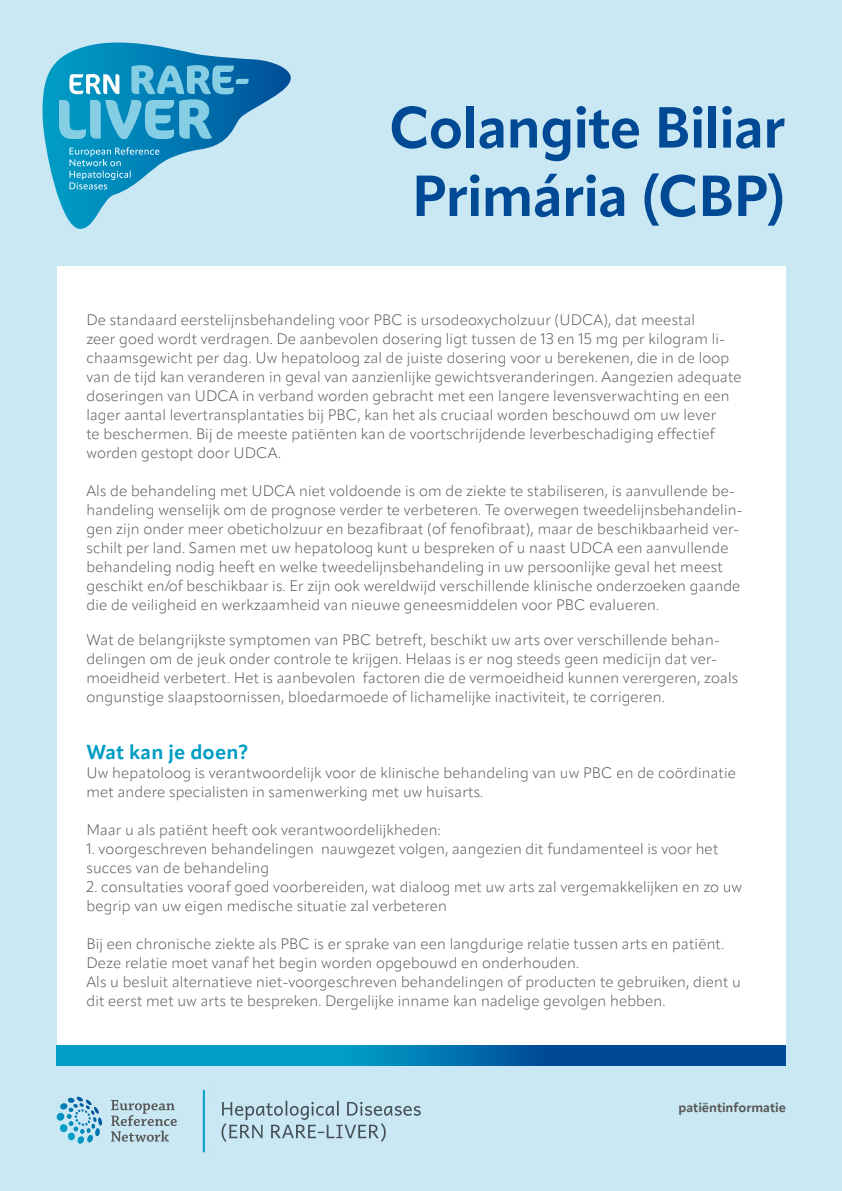
<style>
.page{position:relative;width:842px;height:1191px;background:#cae8f3}
.page>*{position:absolute;margin:0;border:0;box-sizing:border-box;transform-origin:0 0}
.t1{font:700 57px/68.4px "Apparat";letter-spacing:-.02em;color:#004994;text-align:center}
.t2{font:700 20px "Apparat";letter-spacing:.01em;color:#009dc5}
.t3{font:300 15px/19px "Apparat";letter-spacing:.01em;color:#575756}
.t4{font:700 13px "Apparat";letter-spacing:-.005em;color:#575756}
</style>
<div class="page">
<div style="left:57px;top:266px;width:728px;height:793px;background:#fff"></div>
<svg style="left:57px;top:1046px;width:728px;height:19px"></svg>
<svg style="left:43px;top:43px;width:248px;height:186px"></svg>
<svg style="left:59px;top:65px;width:190px;height:74px"></svg>
<svg style="left:70px;top:147px;width:89px;height:42px"></svg>
<img style="left:221px;top:1106px;width:200px;height:30px">
<img style="left:222px;top:1100px;width:141px;height:15px">
<img style="left:222px;top:1123px;width:164px;height:19px">
<svg style="left:111px;top:1100px;width:66px;height:41px"></svg>
<svg style="left:57px;top:1096px;width:45px;height:48px"></svg>
<hr style="left:203px;top:1089px;width:2px;height:63px;background:#009dc5">
<h1 class="t1" style="left:389px;top:93px;width:398px">Colangite Biliar<br>Primária (CBP)</h1>
<p class="t3" style="left:86px;top:310px;width:656px">De standaard eerstelijnsbehandeling voor PBC is ursodeoxycholzuur (UDCA), dat meestal<br>zeer goed wordt verdragen. De aanbevolen dosering ligt tussen de 13 en 15 mg per kilogram li&shy;chaamsgewicht per dag. Uw hepatoloog zal de juiste dosering voor u berekenen, die in de loop van de tijd kan veranderen in geval van aanzienlijke gewichtsveranderingen. Aangezien adequate doseringen van UDCA in verband worden gebracht met een langere levensverwachting en een lager aantal levertransplantaties bij PBC, kan het als cruciaal worden beschouwd om uw lever<br>te beschermen. Bij de meeste patiënten kan de voortschrijdende leverbeschadiging effectief worden gestopt door UDCA.</p>
<p class="t3" style="left:86px;top:481px;width:657px">Als de behandeling met UDCA niet voldoende is om de ziekte te stabiliseren, is aanvullende be&shy;handeling wenselijk om de prognose verder te verbeteren. Te overwegen tweedelijnsbehandelin&shy;gen zijn onder meer obeticholzuur en bezafibraat (of fenofibraat), maar de beschikbaarheid ver&shy;schilt per land. Samen met uw hepatoloog kunt u bespreken of u naast UDCA een aanvullende behandeling nodig heeft en welke tweedelijnsbehandeling in uw persoonlijke geval het meest geschikt en/of beschikbaar is. Er zijn ook wereldwijd verschillende klinische onderzoeken gaande die de veiligheid en werkzaamheid van nieuwe geneesmiddelen voor PBC evalueren.</p>
<p class="t3" style="left:86px;top:630px;width:653px">Wat de belangrijkste symptomen van PBC betreft, beschikt uw arts over verschillende behan&shy;delingen om de jeuk onder controle te krijgen. Helaas is er nog steeds geen medicijn dat ver&shy;moeidheid verbetert. Het is aanbevolen factoren die de vermoeidheid kunnen verergeren, zoals ongunstige slaapstoornissen, bloedarmoede of lichamelijke inactiviteit, te corrigeren.</p>
<h2 class="t2" style="left:86px;top:739px;width:164px">Wat kan je doen?</h2>
<p class="t3" style="left:86px;top:763px;width:651px">Uw hepatoloog is verantwoordelijk voor de klinische behandeling van uw PBC en de coördinatie met andere specialisten in samenwerking met uw huisarts.</p>
<p class="t3" style="left:86px;top:820px;width:355px">Maar u als patiënt heeft ook verantwoordelijkheden:</p>
<p class="t3" style="left:86px;top:839px;width:633px">1. voorgeschreven behandelingen nauwgezet volgen, aangezien dit fundamenteel is voor het succes van de behandeling</p>
<p class="t3" style="left:86px;top:877px;width:657px">2. consultaties vooraf goed voorbereiden, wat dialoog met uw arts zal vergemakkelijken en zo uw begrip van uw eigen medische situatie zal verbeteren</p>
<p class="t3" style="left:86px;top:934px;width:656px">Bij een chronische ziekte als PBC is er sprake van een langdurige relatie tussen arts en patiënt.<br>Deze relatie moet vanaf het begin worden opgebouwd en onderhouden.<br>Als u besluit alternatieve niet-voorgeschreven behandelingen of producten te gebruiken, dient u dit eerst met uw arts te bespreken. Dergelijke inname kan nadelige gevolgen hebben.</p>
<p class="t4" style="left:678px;top:1099px;width:109px">patiëntinformatie</p>
</div>
